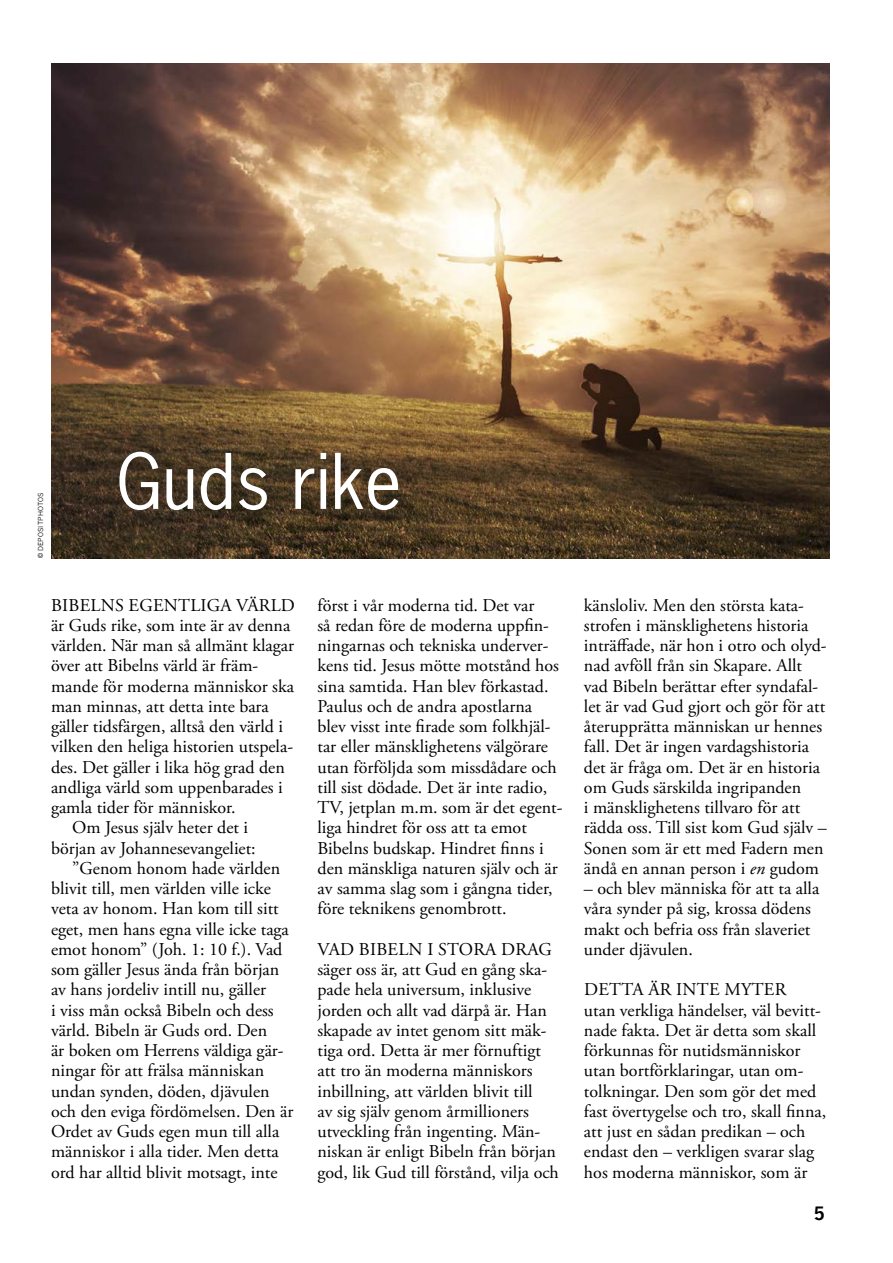
<style>
.page{position:relative;width:893px;height:1263px;background:#fff}
.page>*{position:absolute;margin:0;border:0;box-sizing:border-box;transform-origin:0 0}
.t1{font:72px "News Gothic Std";color:#fff}
.t2{font:18px/20.2px "Adobe Garamond Pro";color:#000}
.t3{font:700 18px "News Gothic";color:#000}
.t4{font:6.75px "News Gothic";letter-spacing:.015em;color:#000}
.s1{font-style:italic}
</style>
<div class="page">
<img style="left:51px;top:64px;width:778px;height:494px">
<p class="t4" style="left:37px;top:558px;width:67px;rotate:-90deg">© DEPOSITPHOTOS</p>
<h1 class="t1" style="left:116px;top:435px;width:287px">Guds rike</h1>
<p class="t2" style="left:51px;top:595px;width:245px">BIBELNS EGENTLIGA VÄRLD</p>
<p class="t2" style="left:51px;top:616px;width:241px">är Guds rike, som inte är av denna</p>
<p class="t2" style="left:51px;top:636px;width:245px">världen. När man så allmänt klagar</p>
<p class="t2" style="left:51px;top:656px;width:209px">över att Bibelns värld är främ-</p>
<p class="t2" style="left:51px;top:676px;width:245px">mande för moderna människor ska</p>
<p class="t2" style="left:51px;top:697px;width:219px">man minnas, att detta inte bara</p>
<p class="t2" style="left:51px;top:717px;width:234px">gäller tidsfärgen, alltså den värld i</p>
<p class="t2" style="left:51px;top:737px;width:244px">vilken den heliga historien utspela-</p>
<p class="t2" style="left:51px;top:757px;width:235px">des. Det gäller i lika hög grad den</p>
<p class="t2" style="left:51px;top:778px;width:233px">andliga värld som uppenbarades i</p>
<p class="t2" style="left:51px;top:798px;width:186px">gamla tider för människor.</p>
<p class="t2" style="left:72px;top:818px;width:177px">Om Jesus själv heter det i</p>
<p class="t2" style="left:51px;top:838px;width:206px">början av Johannesevangeliet:</p>
<p class="t2" style="left:72px;top:859px;width:209px">”Genom honom hade världen</p>
<p class="t2" style="left:51px;top:879px;width:221px">blivit till, men världen ville icke</p>
<p class="t2" style="left:51px;top:899px;width:229px">veta av honom. Han kom till sitt</p>
<p class="t2" style="left:51px;top:919px;width:240px">eget, men hans egna ville icke taga</p>
<p class="t2" style="left:51px;top:940px;width:233px">emot honom” (Joh. 1: 10 f.). Vad</p>
<p class="t2" style="left:51px;top:960px;width:230px">som gäller Jesus ända från början</p>
<p class="t2" style="left:51px;top:980px;width:217px">av hans jordeliv intill nu, gäller</p>
<p class="t2" style="left:51px;top:1000px;width:224px">i viss mån också Bibeln och dess</p>
<p class="t2" style="left:51px;top:1021px;width:218px">värld. Bibeln är Guds ord. Den</p>
<p class="t2" style="left:51px;top:1041px;width:234px">är boken om Herrens väldiga gär-</p>
<p class="t2" style="left:51px;top:1061px;width:215px">ningar för att frälsa människan</p>
<p class="t2" style="left:51px;top:1081px;width:220px">undan synden, döden, djävulen</p>
<p class="t2" style="left:51px;top:1102px;width:244px">och den eviga fördömelsen. Den är</p>
<p class="t2" style="left:51px;top:1122px;width:230px">Ordet av Guds egen mun till alla</p>
<p class="t2" style="left:51px;top:1142px;width:229px">människor i alla tider. Men detta</p>
<p class="t2" style="left:51px;top:1162px;width:228px">ord har alltid blivit motsagt, inte</p>
<p class="t2" style="left:317px;top:595px;width:247px">först i vår moderna tid. Det var<br>så redan före de moderna uppfin&shy;ningarnas och tekniska underver&shy;kens tid. Jesus mötte motstånd hos sina samtida. Han blev förkastad.<br>Paulus och de andra apostlarna blev visst inte firade som folkhjäl&shy;tar eller mänsklighetens välgörare utan förföljda som missdådare och till sist dödade. Det är inte radio, TV, jetplan m.m. som är det egent&shy;liga hindret för oss att ta emot Bibelns budskap. Hindret finns i den mänskliga naturen själv och är av samma slag som i gångna tider, före teknikens genombrott.</p>
<p class="t2" style="left:317px;top:940px;width:243px">VAD BIBELN I STORA DRAG säger oss är, att Gud en gång ska&shy;pade hela universum, inklusive jorden och allt vad därpå är. Han skapade av intet genom sitt mäk&shy;tiga ord. Detta är mer förnuftigt att tro än moderna människors inbillning, att världen blivit till<br>av sig själv genom årmillioners utveckling från ingenting. Män&shy;niskan är enligt Bibeln från början god, lik Gud till förstånd, vilja och</p>
<p class="t2" style="left:584px;top:595px;width:244px">känsloliv. Men den största kata&shy;strofen i mänsklighetens historia inträffade, när hon i otro och olyd&shy;nad avföll från sin Skapare. Allt vad Bibeln berättar efter syndafal&shy;let är vad Gud gjort och gör för att återupprätta människan ur hennes fall. Det är ingen vardagshistoria det är fråga om. Det är en historia om Guds särskilda ingripanden<br>i mänsklighetens tillvaro för att rädda oss. Till sist kom Gud själv – Sonen som är ett med Fadern men ändå en annan person i <span class="s1">en</span> gudom</p>
<p class="t2" style="left:584px;top:879px;width:237px">– och blev människa för att ta alla våra synder på sig, krossa dödens makt och befria oss från slaveriet under djävulen.</p>
<p class="t2" style="left:584px;top:980px;width:244px">DETTA ÄR INTE MYTER<br>utan verkliga händelser, väl bevitt&shy;nade fakta. Det är detta som skall förkunnas för nutidsmänniskor utan bortförklaringar, utan om&shy;tolkningar. Den som gör det med fast övertygelse och tro, skall finna, att just en sådan predikan – och endast den – verkligen svarar slag hos moderna människor, som är</p>
<p class="t3" style="left:814px;top:1202px;width:13px">5</p>
</div>
